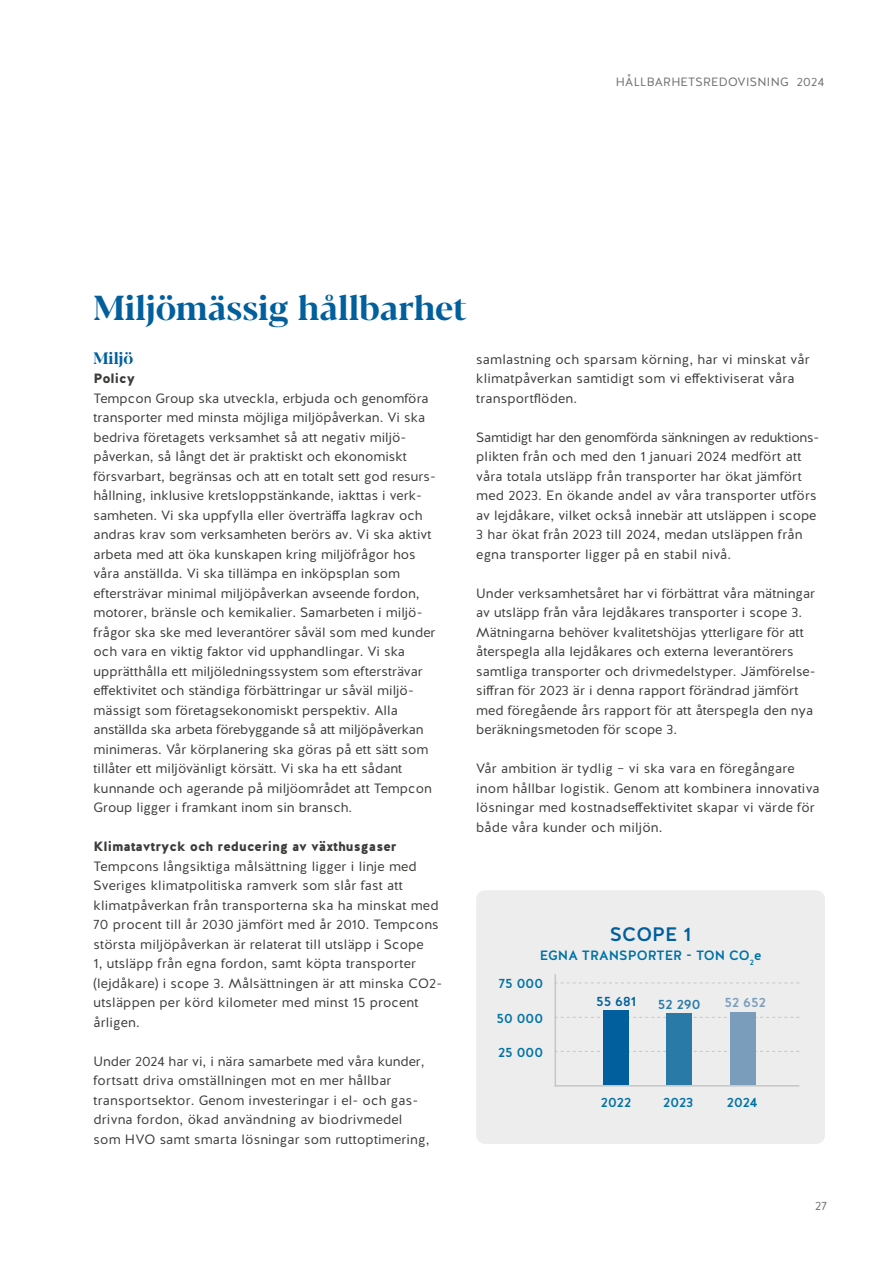
<style>
.page{position:relative;width:893px;height:1263px;background:#fff}
.page>*{position:absolute;margin:0;border:0;box-sizing:border-box;transform-origin:0 0}
.t1{font:700 34.5px "Blacker Display";color:#005f9c}
.t2{font:500 19.5px "Halis R";color:#005f9c}
.t3{font:700 16.5px "Blacker Display";color:#005f9c}
.t4{font:13.5px/19.5px "Halis R";color:#3c3c3b}
.t5{font:500 13.5px "Halis R";color:#0072a4}
.t6{font:900 13.5px "Halis R";color:#3c3c3b}
.t7{font:500 13.5px "Halis R";color:#005f9c}
.t8{font:500 13.5px "Halis R";color:#2a7aa8}
.t9{font:500 13.5px "Halis R";color:#799dbb}
.t10{font:12px "Halis R";letter-spacing:.025em;color:#706f6f}
</style>
<div class="page">
<div style="left:476px;top:890px;width:349px;height:254px;background:#ededed;border-radius:9px"></div>
<hr style="left:555px;top:1085px;width:244px;height:1px;background:#c6c6c6">
<svg style="left:556px;top:1051px;width:243px;height:1px"></svg>
<svg style="left:556px;top:1017px;width:243px;height:1px"></svg>
<svg style="left:556px;top:982px;width:243px;height:1px"></svg>
<div style="left:604px;top:1010px;width:25px;height:75px;background:#005f9c"></div>
<div style="left:666px;top:1013px;width:25px;height:72px;background:#2a7aa8"></div>
<div style="left:730px;top:1013px;width:25px;height:72px;background:#799dbb"></div>
<hr style="left:555px;top:974px;width:1px;height:112px;background:#c6c6c6">
<p class="t10" style="left:616px;top:74px;width:210px">HÅLLBARHETSREDOVISNING 2024</p>
<h1 class="t1" style="left:94px;top:287px;width:375px">Miljömässig hållbarhet</h1>
<p class="t3" style="left:94px;top:348px;width:41px">Miljö</p>
<p class="t6" style="left:94px;top:370px;width:43px">Policy</p>
<p class="t4" style="left:94px;top:389px;width:344px">Tempcon Group ska utveckla, erbjuda och genomföra transporter med minsta möjliga miljöpåverkan. Vi ska bedriva företagets verksamhet så att negativ miljö&shy;påverkan, så långt det är praktiskt och ekonomiskt försvarbart, begränsas och att en totalt sett god resurs&shy;hållning, inklusive kretsloppstänkande, iakttas i verk&shy;samheten. Vi ska uppfylla eller överträffa lagkrav och andras krav som verksamheten berörs av. Vi ska aktivt arbeta med att öka kunskapen kring miljöfrågor hos våra anställda. Vi ska tillämpa en inköpsplan som eftersträvar minimal miljöpåverkan avseende fordon, motorer, bränsle och kemikalier. Samarbeten i miljö&shy;frågor ska ske med leverantörer såväl som med kunder och vara en viktig faktor vid upphandlingar. Vi ska upprätthålla ett miljöledningssystem som eftersträvar effektivitet och ständiga förbättringar ur såväl miljö&shy;mässigt som företagsekonomiskt perspektiv. Alla anställda ska arbeta förebyggande så att miljöpåverkan minimeras. Vår körplanering ska göras på ett sätt som tillåter ett miljövänligt körsätt. Vi ska ha ett sådant kunnande och agerande på miljöområdet att Tempcon Group ligger i framkant inom sin bransch.</p>
<p class="t6" style="left:94px;top:838px;width:304px">Klimatavtryck och reducering av växthusgaser</p>
<p class="t4" style="left:94px;top:856px;width:350px">Tempcons långsiktiga målsättning ligger i linje med Sveriges klimatpolitiska ramverk som slår fast att klimatpåverkan från transporterna ska ha minskat med 70 procent till år 2030 jämfört med år 2010. Tempcons största miljöpåverkan är relaterat till utsläpp i Scope<br>1, utsläpp från egna fordon, samt köpta transporter (lejdåkare) i scope 3. Målsättningen är att minska CO2- utsläppen per körd kilometer med minst 15 procent årligen.</p>
<p class="t4" style="left:94px;top:1051px;width:337px">Under 2024 har vi, i nära samarbete med våra kunder, fortsatt driva omställningen mot en mer hållbar transportsektor. Genom investeringar i el- och gas&shy;drivna fordon, ökad användning av biodrivmedel som HVO samt smarta lösningar som ruttoptimering,</p>
<p class="t4" style="left:476px;top:350px;width:335px">samlastning och sparsam körning, har vi minskat vår klimatpåverkan samtidigt som vi effektiviserat våra transportflöden.</p>
<p class="t4" style="left:476px;top:428px;width:344px">Samtidigt har den genomförda sänkningen av reduktions&shy;plikten från och med den 1 januari 2024 medfört att våra totala utsläpp från transporter har ökat jämfört med 2023. En ökande andel av våra transporter utförs av lejdåkare, vilket också innebär att utsläppen i scope 3 har ökat från 2023 till 2024, medan utsläppen från egna transporter ligger på en stabil nivå.</p>
<p class="t4" style="left:476px;top:584px;width:341px">Under verksamhetsåret har vi förbättrat våra mätningar av utsläpp från våra lejdåkares transporter i scope 3.<br>Mätningarna behöver kvalitetshöjas ytterligare för att återspegla alla lejdåkares och externa leverantörers samtliga transporter och drivmedelstyper. Jämförelse&shy;siffran för 2023 är i denna rapport förändrad jämfört med föregående års rapport för att återspegla den nya beräkningsmetoden för scope 3.</p>
<p class="t4" style="left:476px;top:759px;width:345px">Vår ambition är tydlig – vi ska vara en föregångare inom hållbar logistik. Genom att kombinera innovativa lösningar med kostnadseffektivitet skapar vi värde för både våra kunder och miljön.</p>
<h2 class="t2" style="left:610px;top:921px;width:83px">SCOPE 1</h2>
<p class="t5" style="left:540px;top:947px;width:223px">EGNA TRANSPORTER - TON CO<sub>2</sub>e</p>
<p class="t7" style="left:596px;top:992px;width:42px">55 681</p>
<p class="t8" style="left:658px;top:996px;width:44px">52 290</p>
<p class="t9" style="left:724px;top:994px;width:43px">52 652</p>
<p class="t5" style="left:499px;top:975px;width:46px">75 000</p>
<p class="t5" style="left:497px;top:1009px;width:48px">50 000</p>
<p class="t5" style="left:498px;top:1044px;width:47px">25 000</p>
<p class="t5" style="left:601px;top:1094px;width:32px">2022</p>
<p class="t5" style="left:663px;top:1094px;width:32px">2023</p>
<p class="t5" style="left:727px;top:1094px;width:32px">2024</p>
<p class="t10" style="left:815px;top:1197px;width:13px">27</p>
</div>
